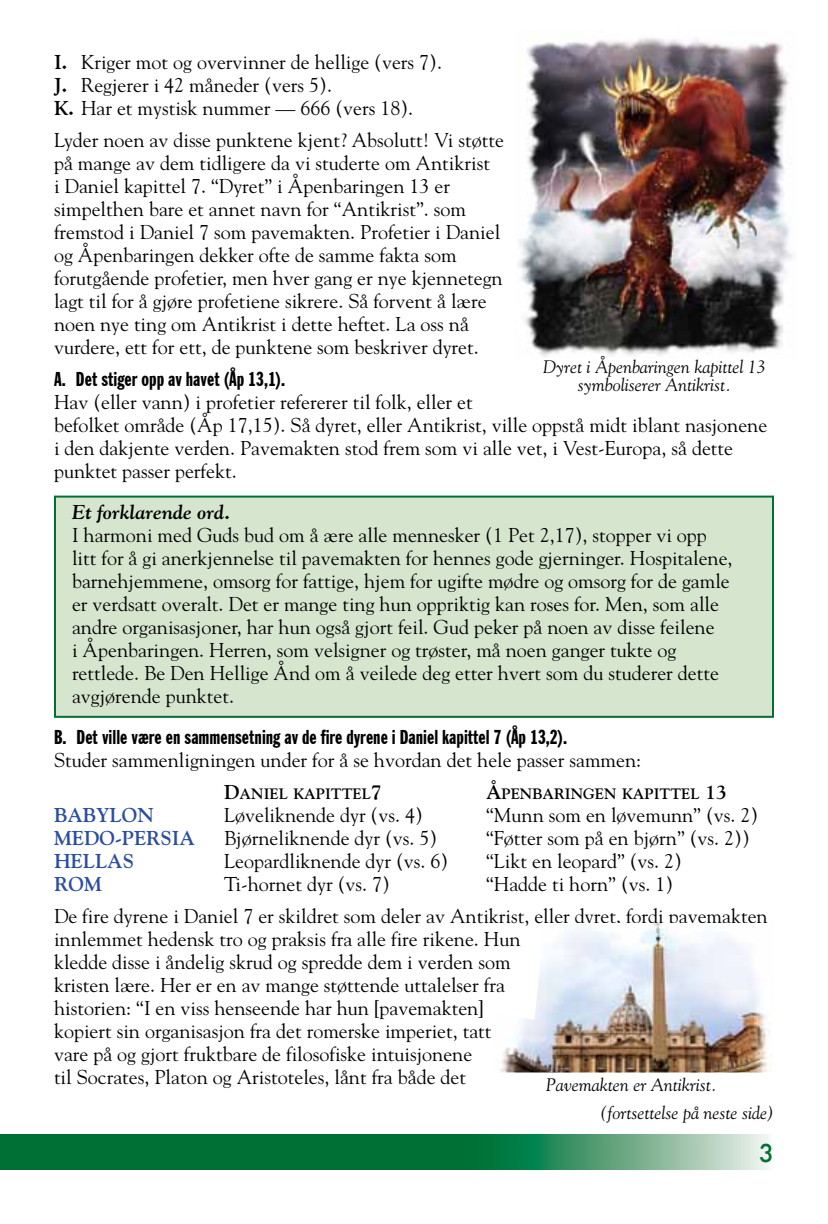
<style>
.page{position:relative;width:828px;height:1224px;background:#fff}
.page>*{position:absolute;margin:0;border:0;box-sizing:border-box;transform-origin:0 0}
.t1{font:500 24px "Futura";color:#007035}
.t2{font:20px/23px "Goudy Std";color:#000}
.t3{font:extra-condensed 20px "Franklin Gothic BT";color:#000}
.t4{font:700 20px "Goudy Std";color:#2a4da1}
.t5{font:italic 700 20px "Goudy Std";color:#000}
.t6{font:italic 18px/18px "Goudy Std";color:#000;text-align:center}
.t7{font:700 15px "Goudy Std";color:#000}
.s1{font-weight:700}
.s2{font-size:20px}
</style>
<div class="page">
<svg style="left:0;top:1135px;width:768px;height:35px;background:#268553"></svg>
<div style="left:54px;top:496px;width:720px;height:222px;background:#d6e6ce;border:2px solid #007035"></div>
<img style="left:500px;top:923px;width:268px;height:150px">
<img style="left:518px;top:32px;width:274px;height:325px">
<p class="t2" style="left:54px;top:50px;width:390px"><span class="s1">I.</span> Kriger mot og overvinner de hellige (vers 7).<br><span class="s1">J.</span> Regjerer i 42 måneder (vers 5).<br><span class="s1">K.</span> Har et mystisk nummer — 666 (vers 18).</p>
<p class="t2" style="left:54px;top:128px;width:451px">Lyder noen av disse punktene kjent? Absolutt! Vi støtte på mange av dem tidligere da vi studerte om Antikrist<br>i Daniel kapittel 7. “Dyret” i Åpenbaringen 13 er simpelthen bare et annet navn for “Antikrist”. som fremstod i Daniel 7 som pavemakten. Profetier i Daniel og Åpenbaringen dekker ofte de samme fakta som forutgående profetier, men hver gang er nye kjennetegn lagt til for å gjøre profetiene sikrere. Så forvent å lære noen nye ting om Antikrist i dette heftet. La oss nå vurdere, ett for ett, de punktene som beskriver dyret.</p>
<p class="t3" style="left:54px;top:367px;width:233px">A. Det stiger opp av havet (Åp 13,1).</p>
<p class="t2" style="left:54px;top:390px;width:715px">Hav (eller vann) i profetier refererer til folk, eller et<br>befolket område (Åp 17,15). Så dyret, eller Antikrist, ville oppstå midt iblant nasjonene i den dakjente verden. Pavemakten stod frem som vi alle vet, i Vest-Europa, så dette punktet passer perfekt.</p>
<p class="t5" style="left:72px;top:500px;width:160px">Et forklarende ord.</p>
<p class="t2" style="left:72px;top:523px;width:662px">I harmoni med Guds bud om å ære alle mennesker (1 Pet 2,17), stopper vi opp litt for å gi anerkjennelse til pavemakten for hennes gode gjerninger. Hospitalene, barnehjemmene, omsorg for fattige, hjem for ugifte mødre og omsorg for de gamle er verdsatt overalt. Det er mange ting hun oppriktig kan roses for. Men, som alle andre organisasjoner, har hun også gjort feil. Gud peker på noen av disse feilene<br>i Åpenbaringen. Herren, som velsigner og trøster, må noen ganger tukte og rettlede. Be Den Hellige Ånd om å veilede deg etter hvert som du studerer dette avgjørende punktet.</p>
<p class="t3" style="left:54px;top:725px;width:515px">B. Det ville være en sammensetning av de fire dyrene i Daniel kapittel 7 (Åp 13,2).</p>
<p class="t2" style="left:54px;top:748px;width:589px">Studer sammenligningen under for å se hvordan det hele passer sammen:</p>
<p class="t7" style="left:224px;top:785px;width:160px"><span class="s2">D</span>ANIEL KAPITTEL<span class="s2">7</span></p>
<p class="t7" style="left:486px;top:785px;width:243px"><span class="s2">Å</span>PENBARINGEN KAPITTEL <span class="s2">13</span></p>
<p class="t4" style="left:54px;top:803px;width:102px">BABYLON</p>
<p class="t2" style="left:224px;top:803px;width:200px">Løveliknende dyr (vs. 4)</p>
<p class="t2" style="left:486px;top:803px;width:274px">“Munn som en løvemunn” (vs. 2)</p>
<p class="t4" style="left:54px;top:826px;width:131px">MEDO-PERSIA</p>
<p class="t2" style="left:224px;top:826px;width:215px">Bjørneliknende dyr (vs. 5)</p>
<p class="t2" style="left:486px;top:826px;width:265px">“Føtter som på en bjørn” (vs. 2))</p>
<p class="t4" style="left:54px;top:849px;width:80px">HELLAS</p>
<p class="t2" style="left:224px;top:849px;width:226px">Leopardliknende dyr (vs. 6)</p>
<p class="t2" style="left:486px;top:849px;width:198px">“Likt en leopard” (vs. 2)</p>
<p class="t4" style="left:54px;top:872px;width:47px">ROM</p>
<p class="t2" style="left:224px;top:872px;width:167px">Ti-hornet dyr (vs. 7)</p>
<p class="t6" style="left:543px;top:358px;width:224px">Dyret i Åpenbaringen kapittel 13 symboliserer Antikrist.</p>
<p class="t2" style="left:54px;top:868px;width:715px;line-height:32px;text-indent:432px">“Hadde ti horn” (vs. 1)<br>De fire dyrene i Daniel 7 er skildret som deler av Antikrist, eller dyret, fordi pavemakten</p>
<p class="t2" style="left:54px;top:927px;width:468px">innlemmet hedensk tro og praksis fra alle fire rikene. Hun kledde disse i åndelig skrud og spredde dem i verden som kristen lære. Her er en av mange støttende uttalelser fra historien: “I en viss henseende har hun [pavemakten] kopiert sin organisasjon fra det romerske imperiet, tatt vare på og gjort fruktbare de filosofiske intuisjonene<br>til Socrates, Platon og Aristoteles, lånt fra både det</p>
<p class="t6" style="left:546px;top:1075px;width:172px">Pavemakten er Antikrist.</p>
<p class="t6" style="left:601px;top:1104px;width:175px">(fortsettelse på neste side)</p>
<p class="t1" style="left:759px;top:1137px;width:16px">3</p>
</div>
